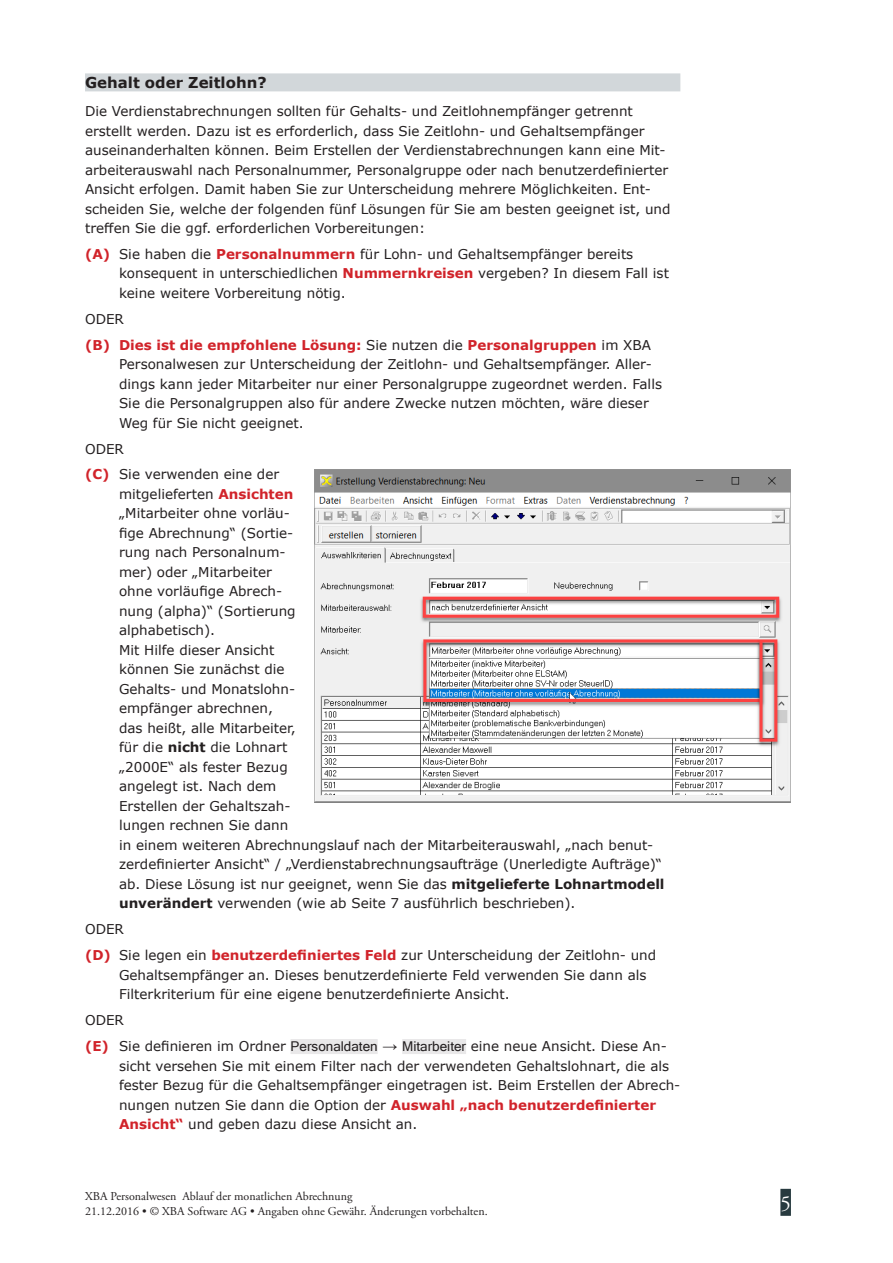
<style>
.page{position:relative;width:893px;height:1263px;background:#fff}
.page>*{position:absolute;margin:0;border:0;box-sizing:border-box;transform-origin:0 0}
.t1{font:21px "Adobe Garamond Pro";color:#fff}
.t2{font:700 15px "Verdana";color:#231f20}
.t3{font:13.5px/19.5px "Verdana";color:#231f20}
.t4{font:700 13.5px/26px "Verdana";color:#d1232a}
.t5{font:12px/14.4px "Adobe Garamond Pro";color:#231f20}
.s1{font-weight:700;color:#d1232a}
.s2{font-weight:400;color:#231f20}
.s3{font-weight:700}
.s4{font-family:"Microsoft Sans Serif"}
.s5{font-family:"Microsoft Sans Serif";font-size:15px}
</style>
<div class="page">
<div style="left:780px;top:1189px;width:11px;height:27px;background:#273a3f"></div>
<div style="left:85px;top:73px;width:595px;height:18px;background:#d2d7da"></div>
<div style="left:291px;top:1039px;width:87px;height:15px;background:#e9e8e9"></div>
<div style="left:402px;top:1039px;width:64px;height:15px;background:#e9e8e9"></div>
<img style="left:314px;top:470px;width:477px;height:333px">
<p class="t2" style="left:85px;top:72px;width:183px">Gehalt oder Zeitlohn?</p>
<p class="t3" style="left:85px;top:101px;width:587px">Die Verdienstabrechnungen sollten für Gehalts- und Zeitlohnempfänger getrennt erstellt werden. Dazu ist es erforderlich, dass Sie Zeitlohn- und Gehaltsempfänger auseinanderhalten können. Beim Erstellen der Verdienstabrechnungen kann eine Mit&shy;arbeiterauswahl nach Personalnummer, Personalgruppe oder nach benutzerdefinierter Ansicht erfolgen. Damit haben Sie zur Unterscheidung mehrere Möglichkeiten. Ent&shy;scheiden Sie, welche der folgenden fünf Lösungen für Sie am besten geeignet ist, und treffen Sie die ggf. erforderlichen Vorbereitungen:</p>
<p class="t3" style="left:119px;top:244px;width:551px;text-indent:-34px"><span class="s1">(A)</span> Sie haben die <span class="s1">Personalnummern</span> für Lohn- und Gehaltsempfänger bereits konsequent in unterschiedlichen <span class="s1">Nummernkreisen</span> vergeben? In diesem Fall ist keine weitere Vorbereitung nötig.</p>
<p class="t4" style="left:85px;top:306px;width:567px"><span class="s2">ODER<br></span>(B) Dies ist die empfohlene Lösung: <span class="s2">Sie nutzen die</span> Personalgruppen <span class="s2">im XBA</span></p>
<p class="t3" style="left:119px;top:354px;width:544px">Personalwesen zur Unterscheidung der Zeitlohn- und Gehaltsempfänger. Aller&shy;dings kann jeder Mitarbeiter nur einer Personalgruppe zugeordnet werden. Falls Sie die Personalgruppen also für andere Zwecke nutzen möchten, wäre dieser Weg für Sie nicht geeignet.</p>
<p class="t3" style="left:85px;top:435px;width:196px;line-height:26px">ODER<br><span class="s1">(C)</span> Sie verwenden eine der</p>
<p class="t3" style="left:119px;top:484px;width:547px">mitgelieferten <span class="s1">Ansichten<br></span>„Mitarbeiter ohne vorläu-<br>fige Abrechnung“ (Sortie-<br>rung nach Personalnum-<br>mer) oder „Mitarbeiter<br>ohne vorläufige Abrech-<br>nung (alpha)“ (Sortierung<br>alphabetisch).<br>Mit Hilfe dieser Ansicht<br>können Sie zunächst die<br>Gehalts- und Monatslohn-<br>empfänger abrechnen,<br>das heißt, alle Mitarbeiter,<br>für die <span class="s3">nicht</span> die Lohnart<br>„2000E“ als fester Bezug<br>angelegt ist. Nach dem<br>Erstellen der Gehaltszah-<br>lungen rechnen Sie dann<br>in einem weiteren Abrechnungslauf nach der Mitarbeiterauswahl, „nach benut&shy;zerdefinierter Ansicht“ / „Verdienstabrechnungsaufträge (Unerledigte Aufträge)“ ab. Diese Lösung ist nur geeignet, wenn Sie das <span class="s3">mitgelieferte Lohnartmodell unverändert</span> verwenden (wie ab Seite 7 ausführlich beschrieben).</p>
<p class="t3" style="left:85px;top:916px;width:573px;line-height:26px">ODER<br><span class="s1">(D)</span> Sie legen ein <span class="s1">benutzerdefiniertes Feld</span> zur Unterscheidung der Zeitlohn- und</p>
<p class="t3" style="left:119px;top:965px;width:529px">Gehaltsempfänger an. Dieses benutzerdefinierte Feld verwenden Sie dann als<br>Filterkriterium für eine eigene benutzerdefinierte Ansicht.</p>
<p class="t3" style="left:85px;top:1007px;width:583px;line-height:26.1px">ODER<br><span class="s1">(E)</span> Sie definieren im Ordner <span class="s4">Personaldaten</span> <span class="s5">→</span> <span class="s4">Mitarbeiter</span> eine neue Ansicht. Diese An-</p>
<p class="t3" style="left:119px;top:1056px;width:563px">sicht versehen Sie mit einem Filter nach der verwendeten Gehaltslohnart, die als fester Bezug für die Gehaltsempfänger eingetragen ist. Beim Erstellen der Abrech&shy;nungen nutzen Sie dann die Option der <span class="s1">Auswahl „nach benutzerdefinierter Ansicht“</span> und geben dazu diese Ansicht an.</p>
<p class="t5" style="left:85px;top:1190px;width:404px">XBA Personalwesen Ablauf der monatlichen Abrechnung<br>21.12.2016 • © XBA Software AG • Angaben ohne Gewähr. Änderungen vorbehalten.</p>
<h1 class="t1" style="left:780px;top:1190px;width:12px">5</h1>
</div>
